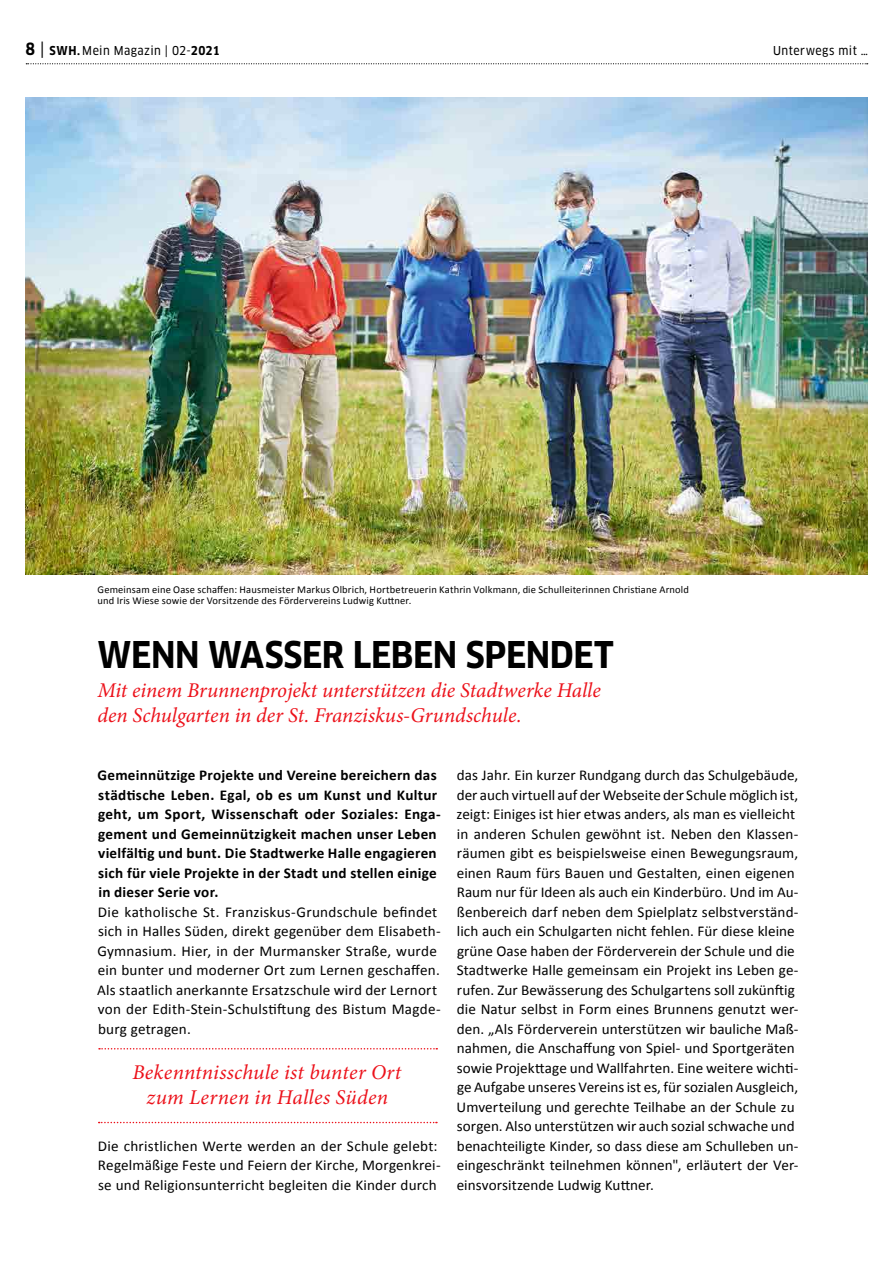
<style>
.page{position:relative;width:893px;height:1263px;background:#fff}
.page>*{position:absolute;margin:0;border:0;box-sizing:border-box;transform-origin:0 0}
.t1{font:700 condensed 36px "Clan OT";letter-spacing:-.01em;color:#000}
.t2{font:italic 21px/25.2px "Minion Pro";color:#ec111a}
.t3{font:15px/19.5px "Calibri";letter-spacing:.005em;color:#000}
.t4{font:700 15px/19.5px "Calibri";letter-spacing:.015em;color:#000}
.t5{font:12px "Clan OT Narr News";letter-spacing:.035em;color:#000}
.t6{font:10.5px/10.5px "Calibri";letter-spacing:.015em;color:#000}
.s1{font-family:"Clan OT";font-weight:700;font-stretch:condensed;font-size:16.5px}
.s2{font-size:16.5px}
.s3{font-family:"Clan OT";font-weight:700;font-stretch:condensed}
</style>
<div class="page">
<svg style="left:26px;top:63px;width:842px;height:1px"></svg>
<img style="left:26px;top:98px;width:841px;height:477px">
<svg style="left:99px;top:1048px;width:338px;height:1px"></svg>
<svg style="left:99px;top:1122px;width:338px;height:1px"></svg>
<p class="t5" style="left:26px;top:43px;width:196px"><span class="s1">8</span> <span class="s2">|</span> <span class="s3">SWH.</span> Mein Magazin | 02-<span class="s3">2021</span></p>
<p class="t5" style="left:773px;top:44px;width:97px">Unterwegs mit …</p>
<p class="t6" style="left:98px;top:584px;width:593px">Gemeinsam eine Oase schaffen: Hausmeister Markus Olbrich, Hortbetreuerin Kathrin Volkmann, die Schulleiterinnen Christiane Arnold und Iris Wiese sowie der Vorsitzende des Fördervereins Ludwig Kuttner.</p>
<h1 class="t1" style="left:98px;top:634px;width:518px">WENN WASSER LEBEN SPENDET</h1>
<h2 class="t2" style="left:97px;top:677px;width:505px">Mit einem Brunnenprojekt unterstützen die Stadtwerke Halle den Schulgarten in der St. Franziskus-Grundschule.</h2>
<p class="t4" style="left:98px;top:765px;width:345px">Gemeinnützige Projekte und Vereine bereichern das städtische Leben. Egal, ob es um Kunst und Kultur geht, um Sport, Wissenschaft oder Soziales: Enga&shy;gement und Gemeinnützigkeit machen unser Leben vielfältig und bunt. Die Stadtwerke Halle engagieren sich für viele Projekte in der Stadt und stellen einige in dieser Serie vor.</p>
<p class="t3" style="left:97px;top:901px;width:345px">Die katholische St. Franziskus-Grundschule befindet sich in Halles Süden, direkt gegenüber dem Elisabeth-Gymnasium. Hier, in der Murmansker Straße, wurde ein bunter und moderner Ort zum Lernen geschaffen.<br>Als staatlich anerkannte Ersatzschule wird der Lernort von der Edith-Stein-Schulstiftung des Bistum Magde&shy;burg getragen.</p>
<h2 class="t2" style="left:132px;top:1059px;width:270px;text-align:center">Bekenntnisschule ist bunter Ort zum Lernen in Halles Süden</h2>
<p class="t3" style="left:98px;top:1135px;width:344px">Die christlichen Werte werden an der Schule gelebt:<br>Regelmäßige Feste und Feiern der Kirche, Morgenkrei&shy;se und Religionsunterricht begleiten die Kinder durch</p>
<p class="t3" style="left:457px;top:765px;width:343px">das Jahr. Ein kurzer Rundgang durch das Schulgebäude, der auch virtuell auf der Webseite der Schule möglich ist, zeigt: Einiges ist hier etwas anders, als man es vielleicht in anderen Schulen gewöhnt ist. Neben den Klassen&shy;räumen gibt es beispielsweise einen Bewegungsraum, einen Raum fürs Bauen und Gestalten, einen eigenen Raum nur für Ideen als auch ein Kinderbüro. Und im Au&shy;ßenbereich darf neben dem Spielplatz selbstverständ&shy;lich auch ein Schulgarten nicht fehlen. Für diese kleine grüne Oase haben der Förderverein der Schule und die Stadtwerke Halle gemeinsam ein Projekt ins Leben ge&shy;rufen. Zur Bewässerung des Schulgartens soll zukünftig die Natur selbst in Form eines Brunnens genutzt wer&shy;den. „Als Förderverein unterstützen wir bauliche Maß&shy;nahmen, die Anschaffung von Spiel- und Sportgeräten sowie Projekttage und Wallfahrten. Eine weitere wichti&shy;ge Aufgabe unseres Vereins ist es, für sozialen Ausgleich, Umverteilung und gerechte Teilhabe an der Schule zu sorgen. Also unterstützen wir auch sozial schwache und benachteiligte Kinder, so dass diese am Schulleben un&shy;eingeschränkt teilnehmen können", erläutert der Ver&shy;einsvorsitzende Ludwig Kuttner.</p>
</div>
